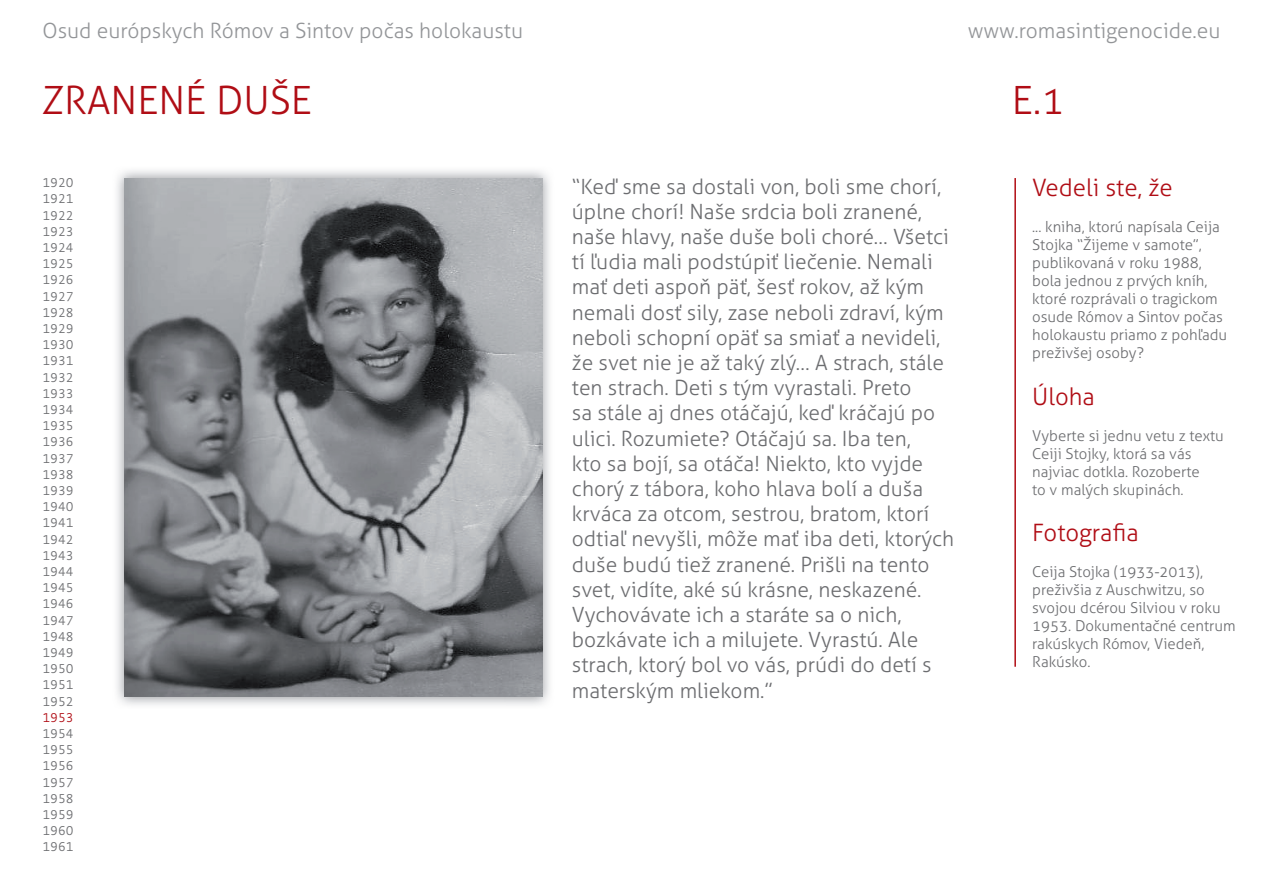
<style>
.page{position:relative;width:1263px;height:893px;background:#fff}
.page>*{position:absolute;margin:0;border:0;box-sizing:border-box;transform-origin:0 0}
.t1{font:300 39px "Aller";color:#b00d15}
.t2{font:300 24px "Aller";color:#b00d15}
.t3{font:300 21px/25.2px "Aller";color:#6c6d70}
.t4{font:300 21px "Aller";color:#939598}
.t5{font:300 15px/18px "Aller";color:#6c6d70}
.t6{font:300 13.5px/16.2px "Strada TF";color:#6c6d70;text-align:justify}
.t7{font:300 13.5px "Strada TF";color:#b00d15}
</style>
<div class="page">
<img style="left:117px;top:170px;width:433px;height:535px">
<img style="left:124px;top:178px;width:418px;height:519px">
<hr style="left:1014px;top:178px;width:2px;height:489px;background:#b00d15">
<p class="t4" style="left:43px;top:18px;width:482px">Osud európskych Rómov a Sintov počas holokaustu</p>
<p class="t4" style="left:968px;top:18px;width:254px">www.romasintigenocide.eu</p>
<h1 class="t1" style="left:43px;top:76px;width:271px">ZRANENÉ DUŠE</h1>
<h1 class="t1" style="left:1012px;top:76px;width:54px">E.1</h1>
<p class="t6" style="left:43px;top:175px;width:33px">1920<br>1921<br>1922<br>1923<br>1924<br>1925<br>1926<br>1927<br>1928<br>1929<br>1930<br>1931<br>1932<br>1933<br>1934<br>1935<br>1936<br>1937<br>1938<br>1939<br>1940<br>1941<br>1942<br>1943<br>1944<br>1945<br>1946<br>1947<br>1948<br>1949<br>1950<br>1951<br>1952</p>
<p class="t7" style="left:43px;top:710px;width:33px">1953</p>
<p class="t6" style="left:43px;top:725px;width:33px">1954<br>1955<br>1956<br>1957<br>1958<br>1959<br>1960<br>1961</p>
<p class="t3" style="left:572px;top:173px;width:384px">“Keď sme sa dostali von, boli sme chorí, úplne chorí! Naše srdcia boli zranené, naše hlavy, naše duše boli choré… Všetci tí ľudia mali podstúpiť liečenie. Nemali mať deti aspoň päť, šesť rokov, až kým nemali dosť sily, zase neboli zdraví, kým neboli schopní opäť sa smiať a nevideli, že svet nie je až taký zlý… A strach, stále ten strach. Deti s tým vyrastali. Preto<br>sa stále aj dnes otáčajú, keď kráčajú po ulici. Rozumiete? Otáčajú sa. Iba ten,<br>kto sa bojí, sa otáča! Niekto, kto vyjde chorý z tábora, koho hlava bolí a duša krváca za otcom, sestrou, bratom, ktorí odtiaľ nevyšli, môže mať iba deti, ktorých duše budú tiež zranené. Prišli na tento svet, vidíte, aké sú krásne, neskazené.<br>Vychovávate ich a staráte sa o nich, bozkávate ich a milujete. Vyrastú. Ale strach, ktorý bol vo vás, prúdi do detí s materským mliekom.”</p>
<p class="t2" style="left:1032px;top:173px;width:142px">Vedeli ste, že</p>
<p class="t5" style="left:1032px;top:217px;width:197px">... kniha, ktorú napísala Ceija<br>Stojka “Žijeme v samote”, publikovaná v roku 1988, bola jednou z prvých kníh, ktoré rozprávali o tragickom osude Rómov a Sintov počas holokaustu priamo z pohľadu preživšej osoby?</p>
<p class="t2" style="left:1032px;top:382px;width:64px">Úloha</p>
<p class="t5" style="left:1032px;top:426px;width:193px">Vyberte si jednu vetu z textu<br>Ceiji Stojky, ktorá sa vás najviac dotkla. Rozoberte<br>to v malých skupinách.</p>
<p class="t2" style="left:1032px;top:518px;width:108px">Fotografia</p>
<p class="t5" style="left:1032px;top:563px;width:205px">Ceija Stojka (1933-2013), preživšia z Auschwitzu, so svojou dcérou Silviou v roku<br>1953. Dokumentačné centrum rakúskych Rómov, Viedeň,<br>Rakúsko.</p>
</div>
